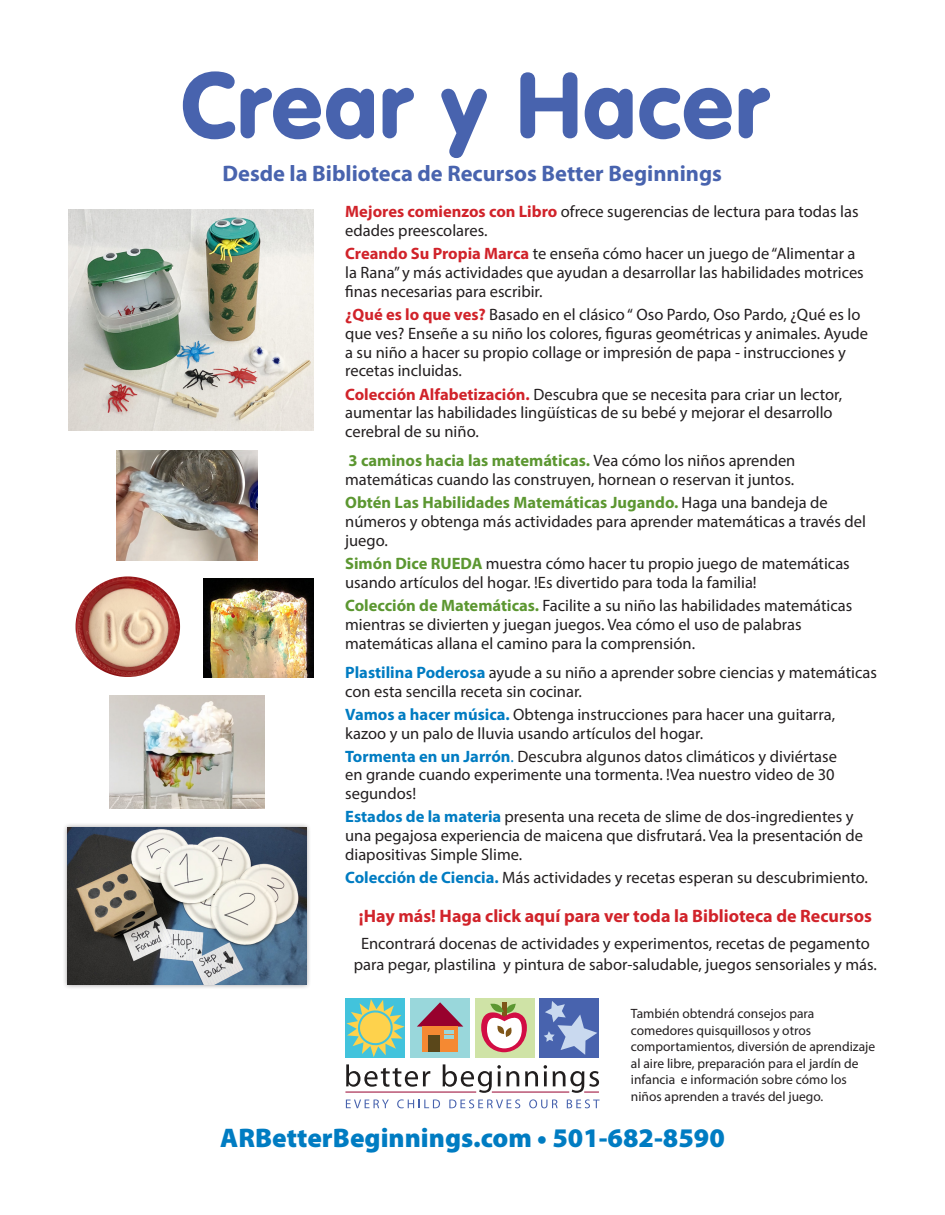
<style>
.page{position:relative;width:945px;height:1215px;background:#fff}
.page>*{position:absolute;margin:0;border:0;box-sizing:border-box;transform-origin:0 0}
.t1{font:900 91.2px "VAG Rounded";letter-spacing:.025em;color:#4863ae}
.t2{font:900 27px "Myriad Pro";color:#007cc2}
.t3{font:700 22.5px "Myriad Pro";color:#4863ae}
.t4{font:700 18px "Myriad Pro";color:#d1232a}
.t5{font:16.5px/18.8px "Myriad Pro";color:#231f20}
.t6{font:13.5px/16.5px "Myriad Pro";color:#231f20}
.s1{font-weight:700;color:#d1232a}
.s2{font-weight:700;color:#5c9731}
.s3{font-weight:700;color:#007cc2}
.s4{color:#007cc2}
</style>
<div class="page">
<img style="left:68px;top:210px;width:246px;height:221px">
<div style="left:410px;top:998px;width:60px;height:60px;background:#99d7db"></div>
<div style="left:423px;top:1027px;width:35px;height:25px;background:#f58932"></div>
<div style="left:428px;top:1035px;width:12px;height:17px;background:#5a471a"></div>
<svg style="left:417px;top:1002px;width:46px;height:37px"></svg>
<div style="left:475px;top:998px;width:59px;height:60px;background:#cfe3a6"></div>
<svg style="left:481px;top:1003px;width:46px;height:49px"></svg>
<div style="left:345px;top:998px;width:60px;height:60px;background:#42c3dc"></div>
<svg style="left:346px;top:999px;width:59px;height:58px"></svg>
<div style="left:539px;top:998px;width:60px;height:60px;background:#4863ae"></div>
<svg style="left:544px;top:1001px;width:53px;height:54px"></svg>
<svg style="left:346px;top:1064px;width:84px;height:23px"></svg>
<svg style="left:443px;top:1064px;width:76px;height:29px"></svg>
<svg style="left:525px;top:1071px;width:13px;height:15px"></svg>
<hr style="left:544px;top:1071px;width:3px;height:15px;background:#211e1e">
<svg style="left:544px;top:1065px;width:3px;height:4px"></svg>
<svg style="left:346px;top:1099px;width:43px;height:9px"></svg>
<svg style="left:397px;top:1099px;width:43px;height:9px"></svg>
<svg style="left:449px;top:1099px;width:71px;height:9px"></svg>
<svg style="left:529px;top:1099px;width:29px;height:9px"></svg>
<svg style="left:567px;top:1099px;width:33px;height:9px"></svg>
<svg style="left:553px;top:1071px;width:46px;height:22px"></svg>
<hr style="left:492px;top:1092px;width:77px;height:1px;background:#98012d">
<hr style="left:345px;top:1092px;width:131px;height:1px;background:#98012d">
<div style="left:62px;top:822px;width:250px;height:168px;background:#231f20;opacity:.44"></div>
<img style="left:68px;top:827px;width:238px;height:158px">
<img style="left:117px;top:450px;width:140px;height:111px">
<img style="left:110px;top:696px;width:154px;height:112px">
<img style="left:203px;top:578px;width:111px;height:99px">
<img style="left:75px;top:576px;width:105px;height:101px">
<h1 class="t1" style="left:181px;top:51px;width:588px">Crear y Hacer</h1>
<h3 class="t3" style="left:223px;top:159px;width:501px">Desde la Biblioteca de Recursos Better Beginnings</h3>
<p class="t5" style="left:345px;top:202px;width:515px"><span class="s1">Mejores comienzos con Libro</span> ofrece sugerencias de lectura para todas las edades preescolares.</p>
<p class="t5" style="left:345px;top:244px;width:520px"><span class="s1">Creando Su Propia Marca</span> te enseña cómo hacer un juego de “Alimentar a la Rana” y más actividades que ayudan a desarrollar las habilidades motrices finas necesarias para escribir.</p>
<p class="t5" style="left:345px;top:305px;width:524px"><span class="s1">¿Qué es lo que ves?</span> Basado en el clásico “ Oso Pardo, Oso Pardo, ¿Qué es lo que ves? Enseñe a su niño los colores, figuras geométricas y animales. Ayude a su niño a hacer su propio collage or impresión de papa - instrucciones y recetas incluidas.</p>
<p class="t5" style="left:345px;top:384px;width:498px"><span class="s1">Colección Alfabetización.</span> Descubra que se necesita para criar un lector, aumentar las habilidades lingüísticas de su bebé y mejorar el desarrollo cerebral de su niño.</p>
<p class="t5" style="left:345px;top:451px;width:452px"><span class="s2">3 caminos hacia las matemáticas.</span> Vea cómo los niños aprenden matemáticas cuando las construyen, hornean o reservan it juntos.</p>
<p class="t5" style="left:345px;top:493px;width:522px"><span class="s2">Obtén Las Habilidades Matemáticas Jugando.</span> Haga una bandeja de números y obtenga más actividades para aprender matemáticas a través del juego.</p>
<p class="t5" style="left:345px;top:554px;width:506px"><span class="s2">Simón Dice RUEDA</span> muestra cómo hacer tu propio juego de matemáticas usando artículos del hogar. !Es divertido para toda la familia!</p>
<p class="t5" style="left:345px;top:596px;width:509px"><span class="s2">Colección de Matemáticas.</span> Facilite a su niño las habilidades matemáticas mientras se divierten y juegan juegos. Vea cómo el uso de palabras matemáticas allana el camino para la comprensión.</p>
<p class="t5" style="left:345px;top:663px;width:533px"><span class="s3">Plastilina Poderosa</span> ayude a su niño a aprender sobre ciencias y matemáticas con esta sencilla receta sin cocinar.</p>
<p class="t5" style="left:345px;top:705px;width:491px"><span class="s3">Vamos a hacer música.</span> Obtenga instrucciones para hacer una guitarra, kazoo y un palo de lluvia usando artículos del hogar.</p>
<p class="t5" style="left:345px;top:747px;width:493px"><span class="s3">Tormenta en un Jarrón</span><span class="s4">.</span> Descubra algunos datos climáticos y diviértase en grande cuando experimente una tormenta. !Vea nuestro video de 30 segundos!</p>
<p class="t5" style="left:345px;top:807px;width:519px"><span class="s3">Estados de la materia</span> presenta una receta de slime de dos-ingredientes y una pegajosa experiencia de maicena que disfrutará. Vea la presentación de diapositivas Simple Slime.</p>
<p class="t5" style="left:345px;top:868px;width:524px"><span class="s3">Colección de Ciencia.</span> Más actividades y recetas esperan su descubrimiento.</p>
<p class="t4" style="left:359px;top:905px;width:515px">¡Hay más! Haga click aquí para ver toda la Biblioteca de Recursos</p>
<p class="t5" style="left:354px;top:933px;width:525px;line-height:21px;text-align:center">Encontrará docenas de actividades y experimentos, recetas de pegamento para pegar, plastilina y pintura de sabor-saludable, juegos sensoriales y más.</p>
<p class="t6" style="left:631px;top:1005px;width:246px">También obtendrá consejos para comedores quisquillosos y otros comportamientos, diversión de aprendizaje al aire libre, preparación para el jardín de infancia e información sobre cómo los niños aprenden a través del juego.</p>
<h2 class="t2" style="left:220px;top:1119px;width:506px">ARBetterBeginnings.com • 501-682-8590</h2>
</div>
